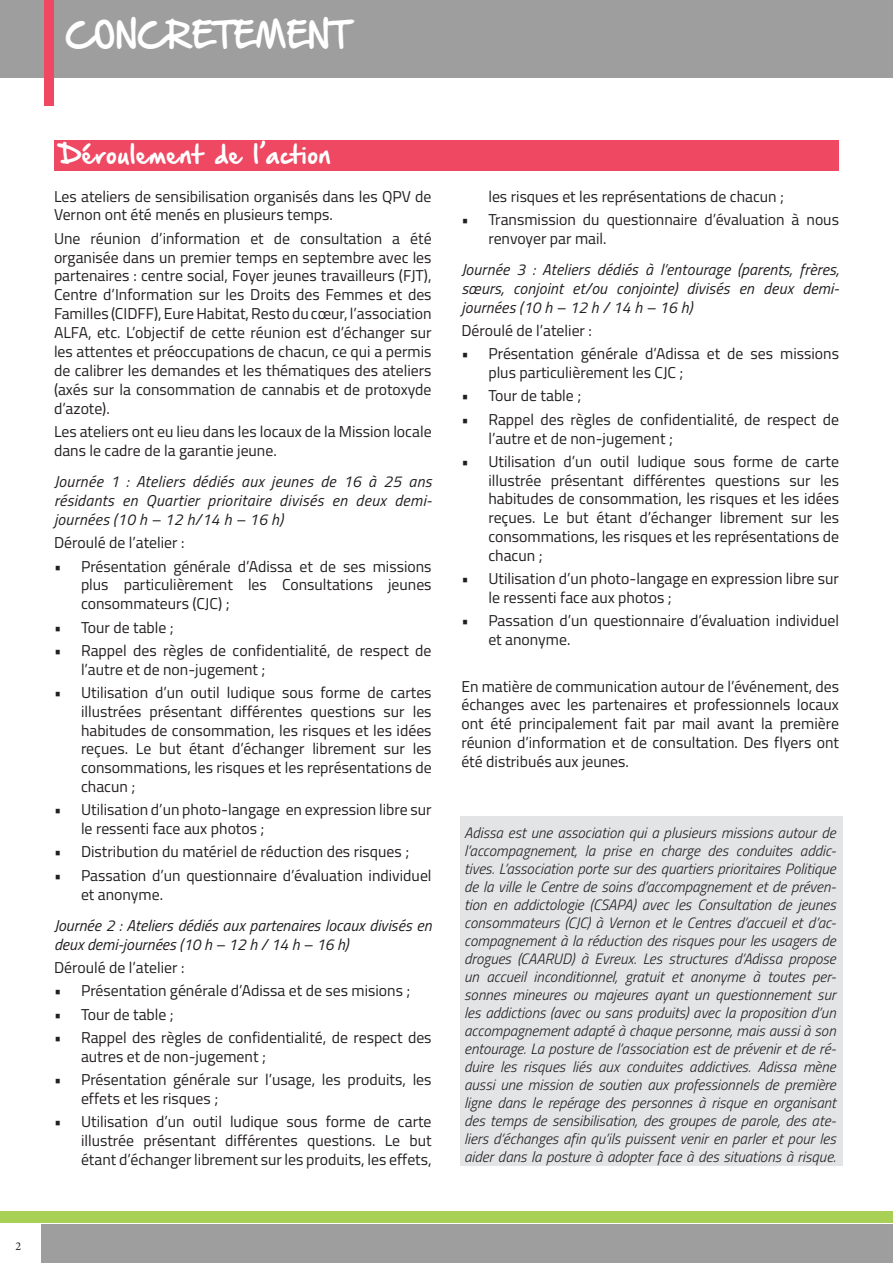
<style>
.page{position:relative;width:893px;height:1263px;background:#fff}
.page>*{position:absolute;margin:0;border:0;box-sizing:border-box;transform-origin:0 0}
.t1{font:30px "Hand Of Sean Demo";color:#fff}
.Texte_de_corps_de_pa{font:22.5px "Hand Of Sean Demo";color:#fff}
.t2{font:15.75px/18.9px "Titillium Web";color:#231f20}
.t3{font:italic 15.75px/18.9px "Titillium Web";letter-spacing:.01em;color:#231f20;text-align:justify}
.t4{font:italic 300 15px/18px "Titillium Web";color:#231f20;text-align:justify}
.t5{font:12px "Minion Pro";color:#231f20}
</style>
<div class="page">
<div style="left:0;top:0;width:893px;height:77px;background:#9f9e9f"></div>
<div style="left:42px;top:1224px;width:851px;height:39px;background:#9f9e9f"></div>
<div style="left:0;top:1212px;width:893px;height:11px;background:#a8d054"></div>
<div style="left:44px;top:0;width:10px;height:105px;background:#ef4862"></div>
<div style="left:54px;top:140px;width:785px;height:31px;background:#ee4862"></div>
<div style="left:460px;top:816px;width:383px;height:350px;background:#e3e4e6"></div>
<h1 class="t1" style="left:66px;top:21px;width:286px">CONCRETEMENT</h1>
<p class="t5" style="left:16px;top:1238px;width:7px">2</p>
<p class="Texte_de_corps_de_pa" style="left:60px;top:143px;width:272px">Déroulement de l’action</p>
<p class="t2" style="left:54px;top:186px;width:379px">Les ateliers de sensibilisation organisés dans les QPV de<br>Vernon ont été menés en plusieurs temps.</p>
<p class="t2" style="left:54px;top:228px;width:379px;text-align:justify">Une réunion d’information et de consultation a été organisée dans un premier temps en septembre avec les partenaires : centre social, Foyer jeunes travailleurs (FJT), Centre d’Information sur les Droits des Femmes et des Familles (CIDFF), Eure Habitat, Resto du cœur, l’association ALFA, etc. L’objectif de cette réunion est d’échanger sur les attentes et préoccupations de chacun, ce qui a permis de calibrer les demandes et les thématiques des ateliers (axés sur la consommation de cannabis et de protoxyde d’azote).</p>
<p class="t2" style="left:54px;top:421px;width:379px">Les ateliers ont eu lieu dans les locaux de la Mission locale dans le cadre de la garantie jeune.</p>
<p class="t3" style="left:54px;top:472px;width:379px">Journée 1 : Ateliers dédiés aux jeunes de 16 à 25 ans résidants en Quartier prioritaire divisés en deux demi&shy;journées (10 h – 12 h/14 h – 16 h)</p>
<p class="t2" style="left:54px;top:533px;width:132px">Déroulé de l’atelier :</p>
<p class="t2" style="left:81px;top:556px;width:352px;text-align:justify;text-indent:-27px">• Présentation générale d’Adissa et de ses missions plus particulièrement les Consultations jeunes consommateurs (CJC) ;</p>
<p class="t2" style="left:54px;top:617px;width:121px">• Tour de table ;</p>
<p class="t2" style="left:81px;top:640px;width:352px;text-indent:-27px">• Rappel des règles de confidentialité, de respect de l’autre et de non-jugement ;</p>
<p class="t2" style="left:81px;top:682px;width:352px;text-align:justify;text-indent:-27px">• Utilisation d’un outil ludique sous forme de cartes illustrées présentant différentes questions sur les habitudes de consommation, les risques et les idées reçues. Le but étant d’échanger librement sur les consommations, les risques et les représentations de chacun ;</p>
<p class="t2" style="left:81px;top:800px;width:352px;text-indent:-27px">• Utilisation d’un photo-langage en expression libre sur le ressenti face aux photos ;</p>
<p class="t2" style="left:54px;top:842px;width:357px">• Distribution du matériel de réduction des risques ;</p>
<p class="t2" style="left:81px;top:865px;width:352px;text-indent:-27px">• Passation d’un questionnaire d’évaluation individuel et anonyme.</p>
<p class="t3" style="left:54px;top:915px;width:379px">Journée 2 : Ateliers dédiés aux partenaires locaux divisés en deux demi-journées (10 h – 12 h / 14 h – 16 h)</p>
<p class="t2" style="left:54px;top:957px;width:132px">Déroulé de l’atelier :</p>
<p class="t2" style="left:54px;top:981px;width:358px">• Présentation générale d’Adissa et de ses misions ;</p>
<p class="t2" style="left:54px;top:1004px;width:121px">• Tour de table ;</p>
<p class="t2" style="left:81px;top:1027px;width:352px;text-indent:-27px">• Rappel des règles de confidentialité, de respect des autres et de non-jugement ;</p>
<p class="t2" style="left:81px;top:1069px;width:352px;text-indent:-27px">• Présentation générale sur l’usage, les produits, les effets et les risques ;</p>
<p class="t2" style="left:81px;top:1111px;width:352px;text-align:justify;text-indent:-27px">• Utilisation d’un outil ludique sous forme de carte illustrée présentant différentes questions. Le but étant d’échanger librement sur les produits, les effets,</p>
<p class="t2" style="left:488px;top:186px;width:297px">les risques et les représentations de chacun ;</p>
<p class="t2" style="left:488px;top:209px;width:352px;text-indent:-27px">• Transmission du questionnaire d’évaluation à nous renvoyer par mail.</p>
<p class="t3" style="left:461px;top:259px;width:379px">Journée 3 : Ateliers dédiés à l’entourage (parents, frères, sœurs, conjoint et/ou conjointe) divisés en deux demi&shy;journées (10 h – 12 h / 14 h – 16 h)</p>
<p class="t2" style="left:461px;top:320px;width:132px">Déroulé de l’atelier :</p>
<p class="t2" style="left:488px;top:344px;width:352px;text-indent:-27px">• Présentation générale d’Adissa et de ses missions plus particulièrement les CJC ;</p>
<p class="t2" style="left:461px;top:386px;width:121px">• Tour de table ;</p>
<p class="t2" style="left:488px;top:409px;width:352px;text-indent:-27px">• Rappel des règles de confidentialité, de respect de l’autre et de non-jugement ;</p>
<p class="t2" style="left:488px;top:451px;width:352px;text-align:justify;text-indent:-27px">• Utilisation d’un outil ludique sous forme de carte illustrée présentant différentes questions sur les habitudes de consommation, les risques et les idées reçues. Le but étant d’échanger librement sur les consommations, les risques et les représentations de chacun ;</p>
<p class="t2" style="left:488px;top:569px;width:352px;text-indent:-27px">• Utilisation d’un photo-langage en expression libre sur le ressenti face aux photos ;</p>
<p class="t2" style="left:488px;top:611px;width:352px;text-indent:-27px">• Passation d’un questionnaire d’évaluation individuel et anonyme.</p>
<p class="t2" style="left:461px;top:676px;width:379px;text-align:justify">En matière de communication autour de l’événement, des échanges avec les partenaires et professionnels locaux ont été principalement fait par mail avant la première réunion d’information et de consultation. Des flyers ont été distribués aux jeunes.</p>
<p class="t4" style="left:464px;top:823px;width:373px">Adissa est une association qui a plusieurs missions autour de l’accompagnement, la prise en charge des conduites addic&shy;tives. L’association porte sur des quartiers prioritaires Politique de la ville le Centre de soins d’accompagnement et de préven&shy;tion en addictologie (CSAPA) avec les Consultation de jeunes consommateurs (CJC) à Vernon et le Centres d’accueil et d’ac&shy;compagnement à la réduction des risques pour les usagers de drogues (CAARUD) à Evreux. Les structures d’Adissa propose un accueil inconditionnel, gratuit et anonyme à toutes per&shy;sonnes mineures ou majeures ayant un questionnement sur les addictions (avec ou sans produits) avec la proposition d’un accompagnement adapté à chaque personne, mais aussi à son entourage. La posture de l’association est de prévenir et de ré&shy;duire les risques liés aux conduites addictives. Adissa mène aussi une mission de soutien aux professionnels de première ligne dans le repérage des personnes à risque en organisant des temps de sensibilisation, des groupes de parole, des ate&shy;liers d’échanges afin qu’ils puissent venir en parler et pour les aider dans la posture à adopter face à des situations à risque.</p>
</div>
